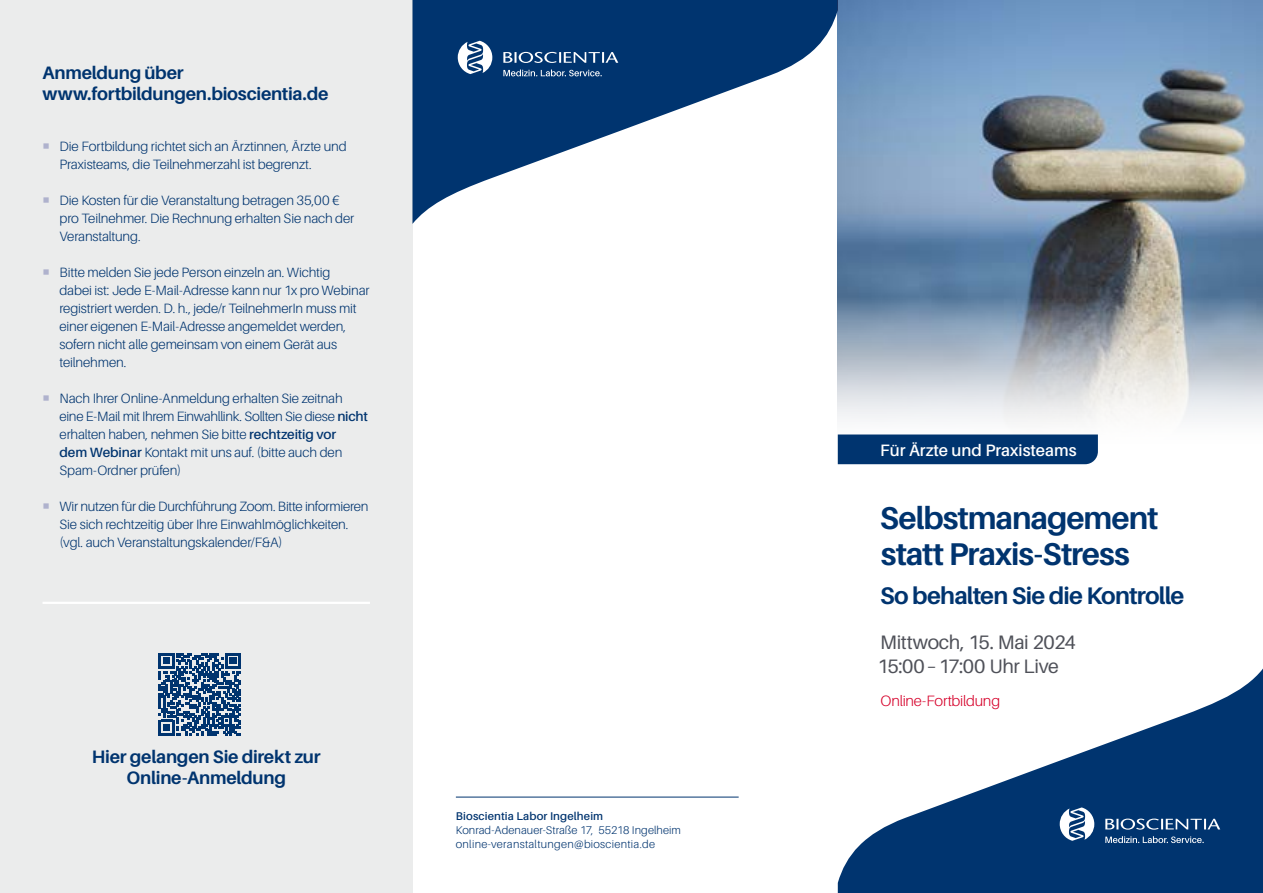
<style>
.page{position:relative;width:1263px;height:893px;background:#fff}
.page>*{position:absolute;margin:0;border:0;box-sizing:border-box;transform-origin:0 0}
.t1{font:700 31.5px/36px "Aileron";letter-spacing:-.035em;color:#00346f}
.t2{font:700 24px "Aileron";letter-spacing:-.035em;color:#00346f}
.t3{font:19.5px/24px "Aileron";letter-spacing:-.02em;color:#4f5159}
.t4{font:700 18px/21px "Aileron";letter-spacing:-.015em;color:#00346f}
.t5{font:600 16.5px "Aileron";color:#fff}
.t6{font:300 15px "Aileron";letter-spacing:-.015em;color:#d6002a}
.t7{font:300 13.5px/18px "Aileron";letter-spacing:-.01em;color:#00346f}
.t8{font:300 11.25px/14.2px "Aileron";letter-spacing:.02em;color:#00346f}
.t9{font:600 11.25px "Aileron";letter-spacing:.01em;color:#00346f}
.s1{color:#afb2cd}
.s2{font-weight:600}
</style>
<div class="page">
<img style="left:838px;top:0;width:425px;height:266px">
<svg style="left:838px;top:266px;width:425px;height:156px;background:#a5b0bc"></svg>
<svg style="left:838px;top:668px;width:425px;height:225px;fill:#00346f"></svg>
<svg style="left:1060px;top:807px;width:160px;height:36px;background:#375f8e"></svg>
<div style="left:838px;top:434px;width:260px;height:30px;background:#00346f"></div>
<div style="left:0;top:0;width:412px;height:893px;background:#ebecec"></div>
<hr style="left:43px;top:602px;width:327px;height:2px;background:#fff">
<svg style="left:159px;top:653px;width:82px;height:82px"></svg>
<hr style="left:456px;top:797px;width:283px;height:1px;background:#00346f">
<svg style="left:412px;top:0;width:426px;height:224px;fill:#00346f"></svg>
<svg style="left:458px;top:41px;width:160px;height:35px;background:#38608e"></svg>
<h3 class="t4" style="left:43px;top:62px;width:287px">Anmeldung über www.fortbildungen.bioscientia.de</h3>
<p class="t7" style="left:60px;top:137px;width:289px;text-indent:-17px"><span class="s1">○</span> Die Fortbildung richtet sich an Ärztinnen, Ärzte und<br>Praxisteams, die Teilnehmerzahl ist begrenzt.</p>
<p class="t7" style="left:60px;top:191px;width:296px;text-indent:-17px"><span class="s1">○</span> Die Kosten für die Veranstaltung betragen 35,00 € pro Teilnehmer. Die Rechnung erhalten Sie nach der<br>Veranstaltung.</p>
<p class="t7" style="left:60px;top:263px;width:311px;text-indent:-17px"><span class="s1">○</span> Bitte melden Sie jede Person einzeln an. Wichtig<br>dabei ist: Jede E-Mail-Adresse kann nur 1x pro Webinar registriert werden. D. h., jede/r TeilnehmerIn muss mit einer eigenen E-Mail-Adresse angemeldet werden, sofern nicht alle gemeinsam von einem Gerät aus teilnehmen.</p>
<p class="t7" style="left:60px;top:389px;width:310px;text-indent:-17px"><span class="s1">○</span> Nach Ihrer Online-Anmeldung erhalten Sie zeitnah eine E-Mail mit Ihrem Einwahllink. Sollten Sie diese <span class="s2">nicht </span>erhalten haben, nehmen Sie bitte <span class="s2">rechtzeitig vor<br>dem Webinar</span> Kontakt mit uns auf. (bitte auch den Spam-Ordner prüfen)</p>
<p class="t7" style="left:60px;top:497px;width:310px;text-indent:-17px"><span class="s1">○</span> Wir nutzen für die Durchführung Zoom. Bitte informieren<br>Sie sich rechtzeitig über Ihre Einwahlmöglichkeiten. (vgl. auch Veranstaltungskalender/F&amp;A)</p>
<h3 class="t4" style="left:92px;top:746px;width:230px;text-align:center">Hier gelangen Sie direkt zur<br>Online-Anmeldung</h3>
<p class="t9" style="left:456px;top:809px;width:149px">Bioscientia Labor Ingelheim</p>
<p class="t8" style="left:456px;top:823px;width:227px">Konrad-Adenauer-Straße 17, 55218 Ingelheim online-veranstaltungen@bioscientia.de</p>
<p class="t5" style="left:880px;top:441px;width:198px">Für Ärzte und Praxisteams</p>
<h1 class="t1" style="left:880px;top:501px;width:280px">Selbstmanagement statt Praxis-Stress</h1>
<h2 class="t2" style="left:880px;top:582px;width:306px">So behalten Sie die Kontrolle</h2>
<h3 class="t3" style="left:877px;top:631px;width:200px">Mittwoch, 15. Mai 2024<br>15:00–17:00 Uhr Live</h3>
<p class="t6" style="left:880px;top:693px;width:121px">Online-Fortbildung</p>
</div>
